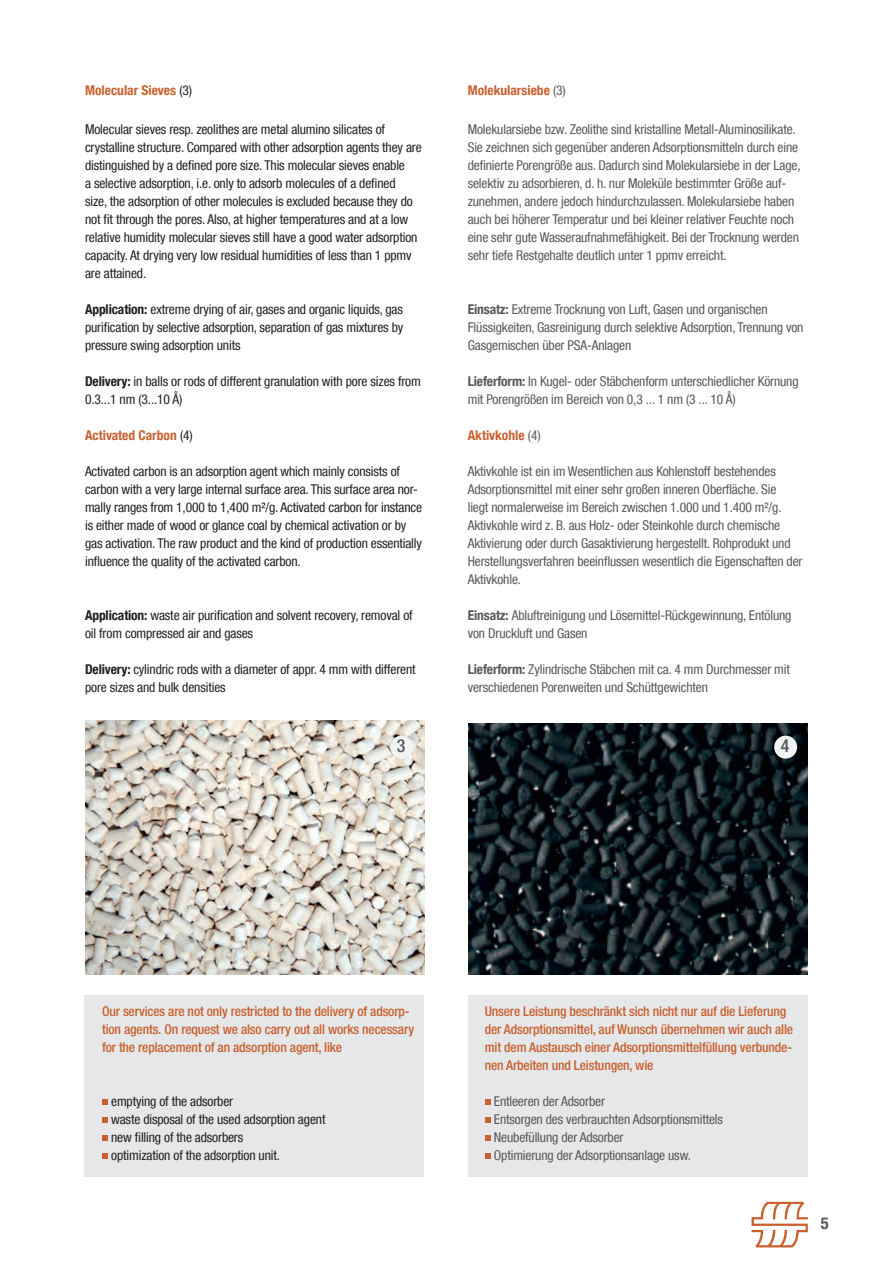
<style>
.page{position:relative;width:893px;height:1263px;background:#fff}
.page>*{position:absolute;margin:0;border:0;box-sizing:border-box;transform-origin:0 0}
.t1{font:500 condensed 18px "Helvetica Neue LT Com";color:#57585a}
.t2{font:700 condensed 16.5px "Helvetica Neue LT Com";color:#57585a}
.t3{font:condensed 13.5px/18px "Helvetica Neue LT Com";letter-spacing:-.01em;color:#57585a}
.t4{font:condensed 13.5px/18px "Helvetica Neue LT Com";letter-spacing:-.01em;color:#231f20}
.t5{font:500 condensed 13.5px/18px "Helvetica Neue LT Com";letter-spacing:-.01em;color:#c8612f}
.t6{font:700 condensed 13.5px "Helvetica Neue LT Com";color:#c8612f}
.s1{font-weight:400;color:#231f20}
.s2{font-weight:700}
.s3{font-weight:400;color:#57585a}
</style>
<div class="page">
<div style="left:469px;top:996px;width:339px;height:182px;background:#e6e7e9"></div>
<div style="left:85px;top:996px;width:339px;height:182px;background:#e6e7e9"></div>
<svg style="left:752px;top:1202px;width:56px;height:45px"></svg>
<svg style="left:102px;top:1099px;width:6px;height:6px"></svg>
<svg style="left:102px;top:1117px;width:6px;height:6px"></svg>
<svg style="left:102px;top:1135px;width:6px;height:6px"></svg>
<svg style="left:102px;top:1153px;width:6px;height:6px"></svg>
<svg style="left:485px;top:1099px;width:6px;height:6px"></svg>
<svg style="left:485px;top:1117px;width:6px;height:6px"></svg>
<svg style="left:485px;top:1135px;width:6px;height:6px"></svg>
<svg style="left:485px;top:1153px;width:6px;height:6px"></svg>
<img style="left:85px;top:720px;width:339px;height:255px">
<img style="left:468px;top:723px;width:340px;height:252px">
<div style="left:390px;top:736px;width:23px;height:23px;background:#f2f3f4;border-radius:50%"></div>
<div style="left:774px;top:736px;width:23px;height:23px;background:#f2f3f4;border-radius:50%"></div>
<p class="t6" style="left:85px;top:82px;width:109px">Molecular Sieves <span class="s1">(3)</span></p>
<p class="t4" style="left:85px;top:120px;width:338px">Molecular sieves resp. zeolithes are metal alumino silicates of crystalline structure. Compared with other adsorption agents they are distinguished by a defined pore size. This molecular sieves enable<br>a selective adsorption, i.e. only to adsorb molecules of a defined<br>size, the adsorption of other molecules is excluded because they do not fit through the pores. Also, at higher temperatures and at a low relative humidity molecular sieves still have a good water adsorption capacity. At drying very low residual humidities of less than 1 ppmv are attained.</p>
<p class="t4" style="left:85px;top:300px;width:320px;text-align:justify"><span class="s2">Application:</span> extreme drying of air, gases and organic liquids, gas purification by selective adsorption, separation of gas mixtures by pressure swing adsorption units</p>
<p class="t4" style="left:85px;top:372px;width:337px"><span class="s2">Delivery:</span> in balls or rods of different granulation with pore sizes from<br>0.3...1 nm (3...10 Å)</p>
<p class="t6" style="left:85px;top:427px;width:109px">Activated Carbon <span class="s1">(4)</span></p>
<p class="t4" style="left:85px;top:462px;width:339px">Activated carbon is an adsorption agent which mainly consists of carbon with a very large internal surface area. This surface area nor&shy;mally ranges from 1,000 to 1,400 m²/g. Activated carbon for instance is either made of wood or glance coal by chemical activation or by gas activation. The raw product and the kind of production essentially influence the quality of the activated carbon.</p>
<p class="t4" style="left:85px;top:606px;width:329px"><span class="s2">Application:</span> waste air purification and solvent recovery, removal of oil from compressed air and gases</p>
<p class="t4" style="left:85px;top:660px;width:332px"><span class="s2">Delivery:</span> cylindric rods with a diameter of appr. 4 mm with different pore sizes and bulk densities</p>
<p class="t6" style="left:468px;top:82px;width:100px">Molekularsiebe <span class="s3">(3)</span></p>
<p class="t3" style="left:468px;top:120px;width:334px">Molekularsiebe bzw. Zeolithe sind kristalline Metall-Aluminosilikate.<br>Sie zeichnen sich gegenüber anderen Adsorptionsmitteln durch eine definierte Porengröße aus. Dadurch sind Molekularsiebe in der Lage, selektiv zu adsorbieren, d. h. nur Moleküle bestimmter Größe auf&shy;zunehmen, andere jedoch hindurchzulassen. Molekularsiebe haben auch bei höherer Temperatur und bei kleiner relativer Feuchte noch eine sehr gute Wasseraufnahmefähigkeit. Bei der Trocknung werden sehr tiefe Restgehalte deutlich unter 1 ppmv erreicht.</p>
<p class="t3" style="left:468px;top:300px;width:337px"><span class="s2">Einsatz:</span> Extreme Trocknung von Luft, Gasen und organischen<br>Flüssigkeiten, Gasreinigung durch selektive Adsorption, Trennung von<br>Gasgemischen über PSA-Anlagen</p>
<p class="t3" style="left:468px;top:372px;width:332px"><span class="s2">Lieferform:</span> In Kugel- oder Stäbchenform unterschiedlicher Körnung mit Porengrößen im Bereich von 0,3 ... 1 nm (3 ... 10 Å)</p>
<p class="t6" style="left:468px;top:427px;width:74px">Aktivkohle <span class="s3">(4)</span></p>
<p class="t3" style="left:468px;top:462px;width:336px">Aktivkohle ist ein im Wesentlichen aus Kohlenstoff bestehendes Adsorptionsmittel mit einer sehr großen inneren Oberfläche. Sie<br>liegt normalerweise im Bereich zwischen 1.000 und 1.400 m²/g.<br>Aktivkohle wird z. B. aus Holz- oder Steinkohle durch chemische Aktivierung oder durch Gasaktivierung hergestellt. Rohprodukt und Herstellungsverfahren beeinflussen wesentlich die Eigenschaften der Aktivkohle.</p>
<p class="t3" style="left:468px;top:606px;width:325px"><span class="s2">Einsatz:</span> Abluftreinigung und Lösemittel-Rückgewinnung, Entölung von Druckluft und Gasen</p>
<p class="t3" style="left:468px;top:660px;width:324px"><span class="s2">Lieferform:</span> Zylindrische Stäbchen mit ca. 4 mm Durchmesser mit verschiedenen Porenweiten und Schüttgewichten</p>
<h1 class="t1" style="left:397px;top:735px;width:10px">3</h1>
<h1 class="t1" style="left:781px;top:735px;width:10px">4</h1>
<p class="t5" style="left:102px;top:1002px;width:314px">Our services are not only restricted to the delivery of adsorp&shy;tion agents. On request we also carry out all works necessary for the replacement of an adsorption agent, like</p>
<p class="t4" style="left:111px;top:1092px;width:216px">emptying of the adsorber<br>waste disposal of the used adsorption agent new filling of the adsorbers<br>optimization of the adsorption unit.</p>
<p class="t5" style="left:485px;top:1002px;width:310px">Unsere Leistung beschränkt sich nicht nur auf die Lieferung der Adsorptionsmittel, auf Wunsch übernehmen wir auch alle mit dem Austausch einer Adsorptionsmittelfüllung verbunde&shy;nen Arbeiten und Leistungen, wie</p>
<p class="t3" style="left:494px;top:1092px;width:231px">Entleeren der Adsorber<br>Entsorgen des verbrauchten Adsorptionsmittels Neubefüllung der Adsorber<br>Optimierung der Adsorptionsanlage usw.</p>
<p class="t2" style="left:821px;top:1213px;width:9px">5</p>
</div>
